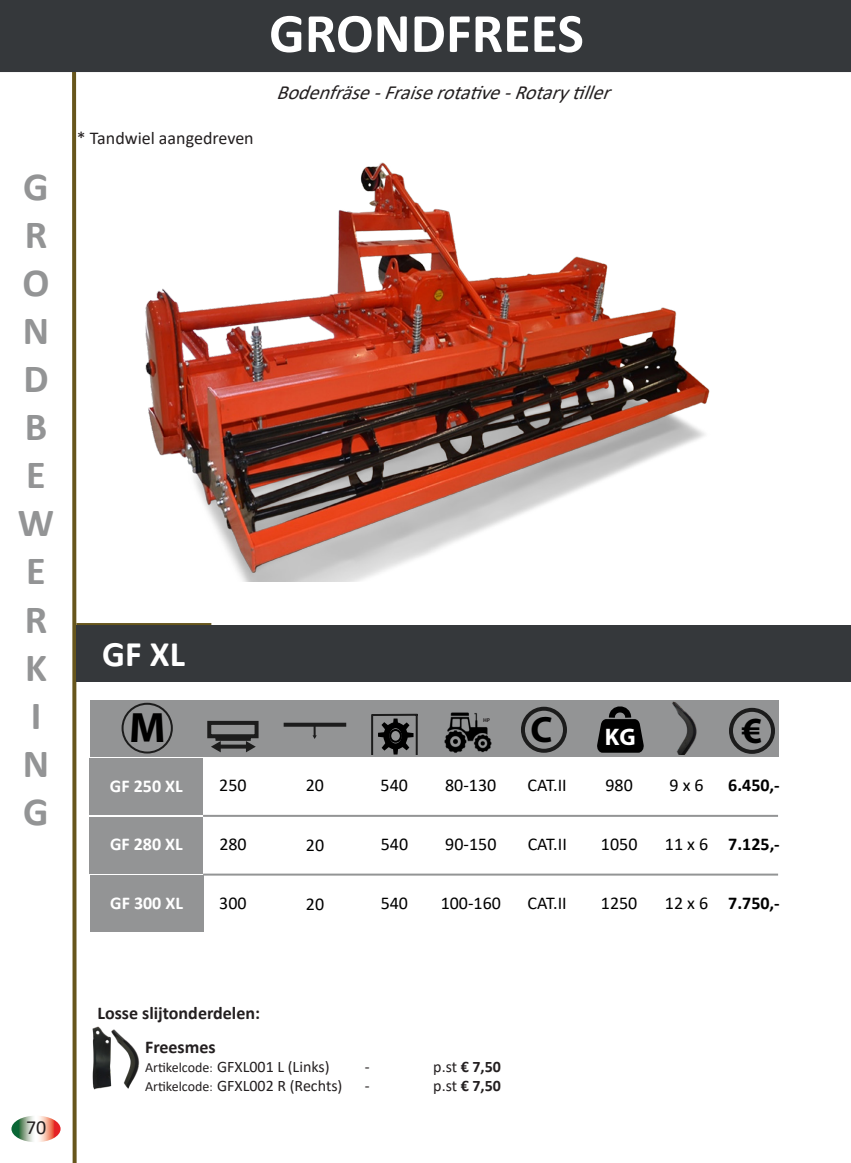
<style>
.page{position:relative;width:851px;height:1163px;background:#fff}
.page>*{position:absolute;margin:0;border:0;box-sizing:border-box;transform-origin:0 0}
.t1{font:700 56px "Calibri";color:#fff}
.t2{font:700 42.6px "Myriad Pro";color:#000}
.t3{font:700 40px/48px "Calibri";color:#939495;text-align:center}
.t4{font:700 37px "Myriad Pro";color:#000}
.t5{font:700 36.8px "Myriad Pro";color:#000}
.t6{font:700 36px "Calibri";color:#fff}
.t7{font:700 24px "Myriad Pro";color:#fff}
.t8{font:italic 20px "Calibri";color:#231f20}
.t9{font:20px "Calibri";color:#231f20}
.t10{font:18px "Calibri";color:#000}
.t11{font:700 18px "Calibri";color:#231f20}
.t12{font:700 18px "Calibri";color:#fff}
.t13{font:700 18px "Calibri";color:#000}
.t14{font:18px "Calibri";color:#231f20}
.t15{font:16px "Calibri";color:#231f20}
.t16{font:700 16px "Calibri";color:#231f20}
.t17{font:700 6px "Calibri";color:#231f20}
.s1{font-size:14px}
.s2{font-size:12px}
.s3{font-weight:400}
</style>
<div class="page">
<svg style="left:11px;top:1115px;width:50px;height:26px"></svg>
<div style="left:72px;top:0;width:5px;height:1162px;background:#67561c"></div>
<div style="left:0;top:0;width:850px;height:72px;background:#35383b"></div>
<div style="left:76px;top:625px;width:774px;height:56px;background:#35383b"></div>
<hr style="left:76px;top:623px;width:135px;height:2px;background:#67561c">
<hr style="left:850px;top:625px;width:1px;height:56px;background:#35383b">
<div style="left:90px;top:699px;width:688px;height:57px;background:#939495"></div>
<div style="left:121px;top:702px;width:52px;height:51px;border:2px solid #1c1c1c;border-radius:50%"></div>
<img style="left:145px;top:162px;width:565px;height:419px">
<div style="left:90px;top:875px;width:113px;height:57px;background:#939495"></div>
<div style="left:90px;top:758px;width:113px;height:56px;background:#939495"></div>
<div style="left:90px;top:816px;width:113px;height:57px;background:#939495"></div>
<img style="left:76px;top:1023px;width:64px;height:67px">
<hr style="left:203px;top:814px;width:574px;height:2px;background:#939495">
<div style="left:521px;top:706px;width:46px;height:46px;border:4px solid #1c1c1c;border-radius:50%"></div>
<svg style="left:597px;top:706px;width:47px;height:46px"></svg>
<svg style="left:207px;top:720px;width:52px;height:32px"></svg>
<hr style="left:415px;top:714px;width:2px;height:40px;background:#1c1c1c">
<hr style="left:372px;top:713px;width:45px;height:3px;background:#1c1c1c">
<hr style="left:371px;top:714px;width:2px;height:40px;background:#1c1c1c">
<svg style="left:378px;top:718px;width:35px;height:36px"></svg>
<img style="left:442px;top:712px;width:52px;height:45px">
<div style="left:728px;top:707px;width:46px;height:46px;border:4px solid #1c1c1c;border-radius:50%"></div>
<hr style="left:203px;top:873px;width:575px;height:2px;background:#939495">
<svg style="left:283px;top:722px;width:63px;height:4px"></svg>
<svg style="left:312px;top:725px;width:5px;height:13px"></svg>
<img style="left:672px;top:701px;width:25px;height:53px">
<h3 class="t3" style="left:18px;top:162px;width:38px">G<br>R<br>O<br>N<br>D<br>B<br>E<br>W<br>E<br>R<br>K<br>I<br>N<br>G</h3>
<p class="t14" style="left:77px;top:125px;width:178px">* Tandwiel aangedreven</p>
<p class="t1" style="left:269px;top:-6px;width:316px">GRONDFREES</p>
<p class="t8" style="left:276px;top:78px;width:344px">Bodenfräse-Fraiserotative-Rotarytiller</p>
<p class="t6" style="left:102px;top:628px;width:84px">GF XL</p>
<h2 class="t2" style="left:129px;top:700px;width:38px">M</h2>
<p class="t12" style="left:110px;top:772px;width:74px">GF 250 XL</p>
<h3 class="t5" style="left:530px;top:705px;width:24px">C</h3>
<h3 class="t7" style="left:605px;top:721px;width:32px">KG</h3>
<h3 class="t4" style="left:741px;top:706px;width:22px">€</h3>
<p class="t10" style="left:669px;top:772px;width:36px">9 x 6</p>
<p class="t17" style="left:483px;top:716px;width:8px">HP</p>
<p class="t13" style="left:728px;top:771px;width:53px">6.450,-</p>
<p class="t10" style="left:219px;top:772px;width:29px">250</p>
<p class="t10" style="left:306px;top:772px;width:20px">20</p>
<p class="t10" style="left:380px;top:772px;width:29px">540</p>
<p class="t10" style="left:445px;top:772px;width:53px">80-130</p>
<p class="t10" style="left:527px;top:772px;width:41px">CAT.II</p>
<p class="t10" style="left:605px;top:772px;width:29px">980</p>
<p class="t12" style="left:110px;top:831px;width:74px">GF 280 XL</p>
<p class="t10" style="left:219px;top:831px;width:29px">280</p>
<p class="t10" style="left:306px;top:832px;width:20px">20</p>
<p class="t10" style="left:380px;top:831px;width:29px">540</p>
<p class="t10" style="left:445px;top:831px;width:53px">90-150</p>
<p class="t10" style="left:527px;top:831px;width:41px">CAT.II</p>
<p class="t10" style="left:601px;top:831px;width:38px">1050</p>
<p class="t10" style="left:664px;top:831px;width:45px">11 x 6</p>
<p class="t13" style="left:728px;top:831px;width:53px">7.125,-</p>
<p class="t12" style="left:110px;top:890px;width:74px">GF 300 XL</p>
<p class="t10" style="left:219px;top:890px;width:29px">300</p>
<p class="t10" style="left:306px;top:891px;width:20px">20</p>
<p class="t10" style="left:380px;top:890px;width:29px">540</p>
<p class="t10" style="left:440px;top:890px;width:62px">100-160</p>
<p class="t10" style="left:527px;top:890px;width:41px">CAT.II</p>
<p class="t10" style="left:600px;top:890px;width:38px">1250</p>
<p class="t10" style="left:664px;top:890px;width:45px">12 x 6</p>
<p class="t13" style="left:728px;top:890px;width:53px">7.750,-</p>
<p class="t9" style="left:26px;top:1112px;width:22px">70</p>
<p class="t11" style="left:97px;top:999px;width:164px">Losse slijtonderdelen:</p>
<p class="t11" style="left:145px;top:1033px;width:72px">Freesmes</p>
<p class="t15" style="left:145px;top:1055px;width:186px"><span class="s1">Artikelcode</span><span class="s2">:</span> GFXL001 L (Links)</p>
<p class="t15" style="left:365px;top:1055px;width:6px">-</p>
<p class="t16" style="left:433px;top:1055px;width:69px"><span class="s3">p.st</span> € 7,50</p>
<p class="t15" style="left:145px;top:1074px;width:199px"><span class="s1">Artikelcode</span><span class="s2">:</span> GFXL002 R (Rechts)</p>
<p class="t15" style="left:365px;top:1074px;width:6px">-</p>
<p class="t16" style="left:433px;top:1074px;width:69px"><span class="s3">p.st</span> € 7,50</p>
</div>
